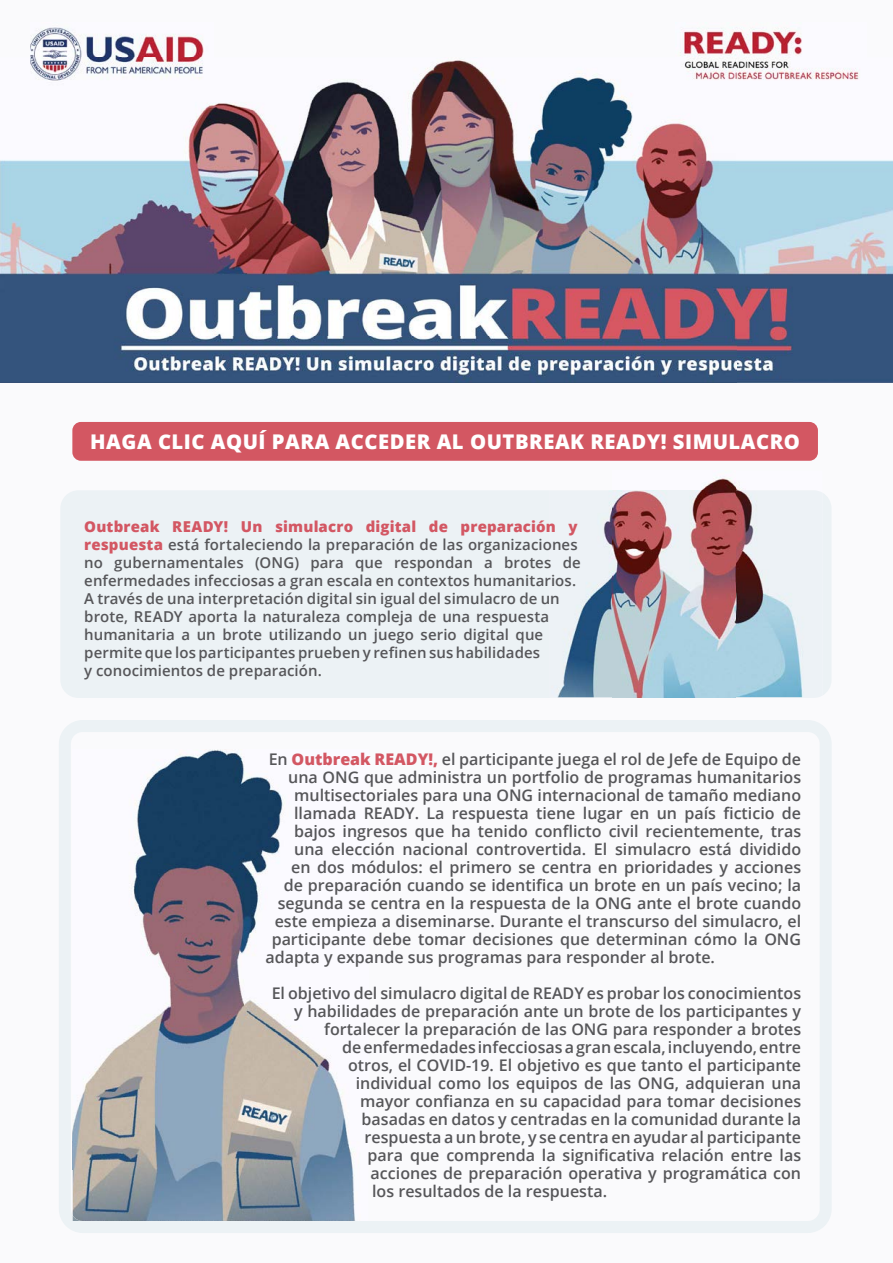
<style>
.page{position:relative;width:893px;height:1263px;background:#fafafc}
.page>*{position:absolute;margin:0;border:0;box-sizing:border-box;transform-origin:0 0}
.t1{font:800 20.25px "Open Sans";letter-spacing:.025em;color:#fff}
.t2{font:600 16.05px "Open Sans";color:#565659}
.t3{font:600 15px/18px "Open Sans";letter-spacing:.005em;color:#565659}
.s1{font-weight:800;color:#d35763}
</style>
<div class="page">
<div style="left:61px;top:491px;width:770px;height:207px;background:#ecf2f5"></div>
<img style="left:550px;top:490px;width:62px;height:207px">
<img style="left:0;top:60px;width:893px;height:323px">
<img style="left:612px;top:477px;width:128px;height:220px">
<img style="left:735px;top:490px;width:87px;height:207px">
<img style="left:30px;top:27px;width:184px;height:58px">
<img style="left:675px;top:28px;width:192px;height:59px">
<svg style="left:59px;top:720px;width:772px;height:513px"></svg>
<svg style="left:73px;top:1215px;width:9px;height:6px"></svg>
<div style="left:72px;top:422px;width:746px;height:39px;background:#d35762;border-radius:9px"></div>
<p class="t1" style="left:90px;top:426px;width:711px">HAGA CLIC AQUÍ PARA ACCEDER AL OUTBREAK READY! SIMULACRO</p>
<p class="t3" style="left:84px;top:517px;width:498px"><span class="s1">Outbreak READY! Un simulacro digital de preparación y respuesta</span> está fortaleciendo la preparación de las organizaciones no gubernamentales (ONG) para que respondan a brotes de enfermedades infecciosas a gran escala en contextos humanitarios.<br>A través de una interpretación digital sin igual del simulacro de un brote, READY aporta la naturaleza compleja de una respuesta humanitaria a un brote utilizando un juego serio digital que permite que los participantes prueben y refinen sus habilidades<br>y conocimientos de preparación.</p>
<p class="t2" style="left:269px;top:748px;width:534px">En <span class="s1">Outbreak READY!,</span> el participante juega el rol de Jefe de Equipo de</p>
<p class="t2" style="left:288px;top:766px;width:515px">una ONG que administra un portfolio de programas humanitarios</p>
<p class="t2" style="left:294px;top:784px;width:509px">multisectoriales para una ONG internacional de tamaño mediano</p>
<p class="t2" style="left:294px;top:802px;width:509px">llamada READY. La respuesta tiene lugar en un país ficticio de</p>
<p class="t2" style="left:294px;top:820px;width:509px">bajos ingresos que ha tenido conflicto civil recientemente, tras</p>
<p class="t2" style="left:294px;top:838px;width:509px">una elección nacional controvertida. El simulacro está dividido</p>
<p class="t2" style="left:291px;top:856px;width:512px">en dos módulos: el primero se centra en prioridades y acciones</p>
<p class="t2" style="left:284px;top:874px;width:519px">de preparación cuando se identifica un brote en un país vecino; la</p>
<p class="t2" style="left:278px;top:892px;width:525px">segunda se centra en la respuesta de la ONG ante el brote cuando</p>
<p class="t2" style="left:275px;top:910px;width:528px">este empieza a diseminarse. Durante el transcurso del simulacro, el</p>
<p class="t2" style="left:272px;top:928px;width:531px">participante debe tomar decisiones que determinan cómo la ONG</p>
<p class="t2" style="left:266px;top:946px;width:451px">adapta y expande sus programas para responder al brote.</p>
<p class="t2" style="left:272px;top:982px;width:531px">El objetivo del simulacro digital de READY es probar los conocimientos</p>
<p class="t2" style="left:294px;top:1000px;width:508px">y habilidades de preparación ante un brote de los participantes y</p>
<p class="t2" style="left:324px;top:1018px;width:478px">fortalecer la preparación de las ONG para responder a brotes</p>
<p class="t2" style="left:342px;top:1036px;width:461px">de enfermedades infecciosas a gran escala, incluyendo, entre</p>
<p class="t2" style="left:348px;top:1054px;width:455px">otros, el COVID-19. El objetivo es que tanto el participante</p>
<p class="t2" style="left:356px;top:1072px;width:447px">individual como los equipos de las ONG, adquieran una</p>
<p class="t2" style="left:360px;top:1090px;width:442px">mayor confianza en su capacidad para tomar decisiones</p>
<p class="t2" style="left:362px;top:1108px;width:441px">basadas en datos y centradas en la comunidad durante la</p>
<p class="t2" style="left:365px;top:1126px;width:438px">respuesta a un brote, y se centra en ayudar al participante</p>
<p class="t2" style="left:368px;top:1144px;width:435px">para que comprenda la significativa relación entre las</p>
<p class="t2" style="left:371px;top:1162px;width:432px">acciones de preparación operativa y programática con</p>
<p class="t2" style="left:372px;top:1180px;width:236px">los resultados de la respuesta.</p>
</div>
